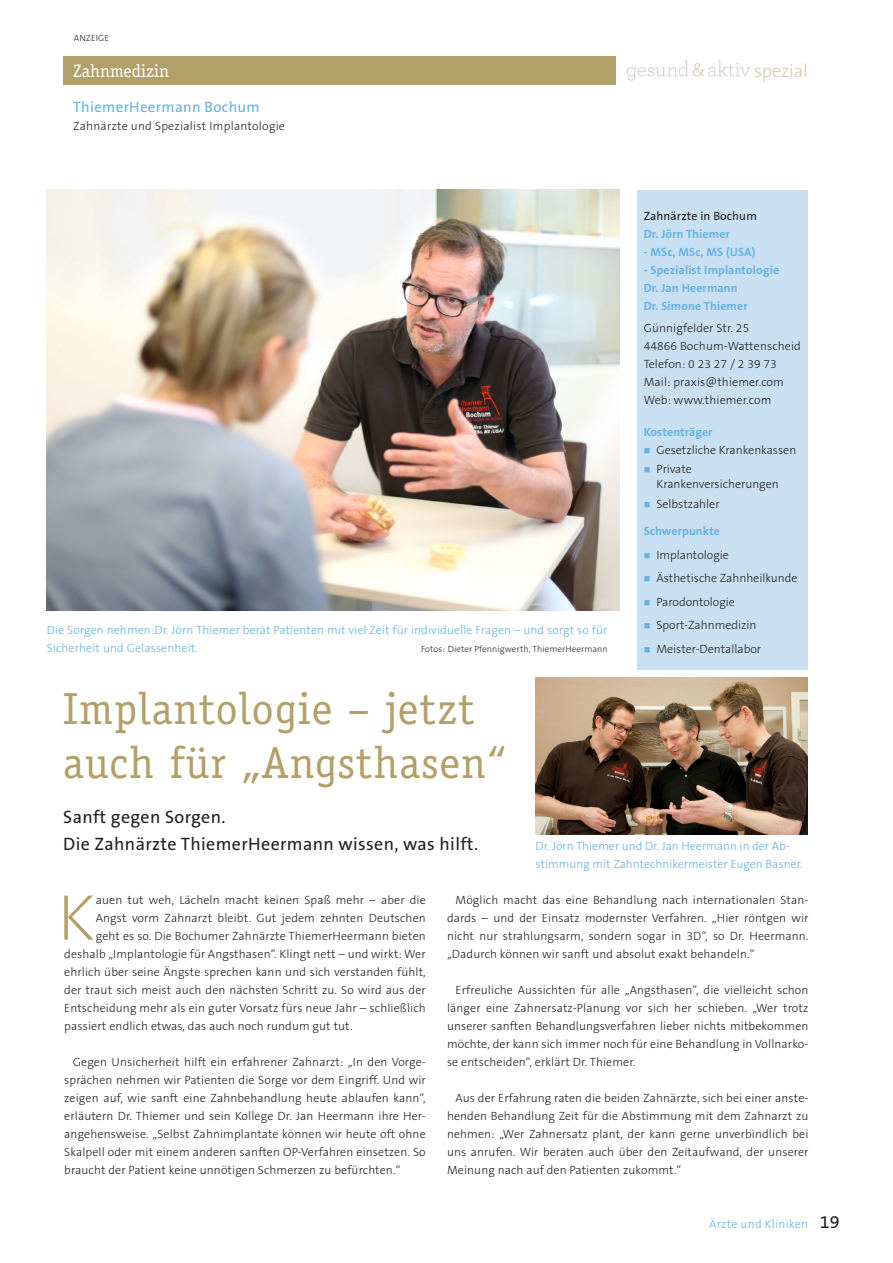
<style>
.page{position:relative;width:893px;height:1263px;background:#fff}
.page>*{position:absolute;margin:0;border:0;box-sizing:border-box;transform-origin:0 0}
.t1{font:200 65.4px "The Sans B2";color:#b39f68}
.t2{font:45px/54px "Officina Serif LT";letter-spacing:.02em;color:#b39f68}
.t3{font:300 18.6px "The Sans B3";letter-spacing:-.01em;color:#d7cbaa}
.t4{font:18px/27px "The Sans B5 Plain";letter-spacing:.02em;color:#231f20}
.t5{font:18px "Officina Serif LT";color:#fff}
.t6{font:15px "The Sans B5 Plain";letter-spacing:.02em;color:#67b1e2}
.t7{font:300 12px/18px "The Sans B3";letter-spacing:.01em;color:#231f20;text-align:justify}
.t8{font:300 12px/18px "The Sans B3";letter-spacing:.01em;color:#67b1e2}
.t9{font:700 12px/18px "The Sans B7";letter-spacing:.01em;color:#67b1e2}
.t10{font:12px "The Sans B5 Plain";letter-spacing:.01em;color:#231f20}
.t11{font:300 9px "The Sans B3";letter-spacing:.01em;color:#231f20}
.s1{font-family:"The Sans B5 Plain";font-weight:400;font-size:18px;color:#231f20}
</style>
<div class="page">
<svg style="left:627px;top:60px;width:123px;height:21px"></svg>
<img style="left:47px;top:190px;width:572px;height:420px">
<div style="left:63px;top:56px;width:553px;height:29px;background:#b39f68"></div>
<div style="left:637px;top:190px;width:170px;height:479px;background:#c9e0f3"></div>
<img style="left:535px;top:677px;width:273px;height:157px">
<p class="t11" style="left:74px;top:33px;width:37px">ANZEIGE</p>
<h3 class="t5" style="left:73px;top:60px;width:98px">Zahnmedizin</h3>
<p class="t6" style="left:73px;top:98px;width:188px">ThiemerHeermann Bochum</p>
<p class="t7" style="left:73px;top:117px;width:213px">Zahnärzte und Spezialist Implantologie</p>
<p class="t8" style="left:47px;top:621px;width:562px">Die Sorgen nehmen:Dr. Jörn Thiemer berät Patienten mit viel Zeit für individuelle Fragen – und sorgt so für<br>Sicherheit und Gelassenheit.</p>
<p class="t11" style="left:421px;top:644px;width:188px">Fotos: Dieter Pfennigwerth, ThiemerHeermann</p>
<h3 class="t3" style="left:754px;top:61px;width:55px">spezial</h3>
<p class="t10" style="left:644px;top:209px;width:115px">Zahnärzte in Bochum</p>
<p class="t9" style="left:644px;top:225px;width:88px">Dr. Jörn Thiemer</p>
<p class="t9" style="left:644px;top:243px;width:113px">- MSc, MSc, MS (USA)</p>
<p class="t9" style="left:644px;top:261px;width:137px">- Spezialist Implantologie<br>Dr. Jan Heermann<br>Dr. Simone Thiemer</p>
<p class="t7" style="left:644px;top:319px;width:159px;text-align:left">Günnigfelder Str. 25<br>44866 Bochum-Wattenscheid<br>Telefon: 0 23 27 / 2 39 73<br>Mail: praxis@thiemer.com<br>Web: www.thiemer.com</p>
<p class="t9" style="left:644px;top:423px;width:70px">Kostenträger</p>
<p class="t7" style="left:656px;top:440px;width:141px;line-height:19.2px">Gesetzliche Krankenkassen<br>Private</p>
<p class="t7" style="left:656px;top:474px;width:124px;line-height:19.8px">Krankenversicherungen<br>Selbstzahler</p>
<p class="t9" style="left:644px;top:523px;width:78px">Schwerpunkte</p>
<p class="t7" style="left:656px;top:543px;width:143px;line-height:23.5px;text-align:left">Implantologie<br>Ästhetische Zahnheilkunde<br>Parodontologie<br>Sport-Zahnmedizin<br>Meister-Dentallabor</p>
<h2 class="t2" style="left:63px;top:681px;width:445px">Implantologie – jetzt auch für „Angsthasen“</h2>
<h3 class="t4" style="left:63px;top:804px;width:416px">Sanft gegen Sorgen.<br>Die Zahnärzte ThiemerHeermann wissen, was hilft.</h3>
<p class="t8" style="left:535px;top:837px;width:268px">Dr. Jörn Thiemer und Dr. Jan Heermann in der Ab&shy;stimmung mit Zahntechnikermeister Eugen Basner.</p>
<h1 class="t1" style="left:58px;top:882px;width:39px">K</h1>
<p class="t7" style="left:96px;top:891px;width:331px">auen tut weh, Lächeln macht keinen Spaß mehr – aber die</p>
<p class="t7" style="left:96px;top:909px;width:331px">Angst vorm Zahnarzt bleibt. Gut jedem zehnten Deutschen</p>
<p class="t7" style="left:96px;top:927px;width:331px">geht es so. Die Bochumer Zahnärzte ThiemerHeermann bieten</p>
<p class="t7" style="left:64px;top:945px;width:363px">deshalb „Implantologie für Angsthasen“. Klingt nett – und wirkt: Wer</p>
<p class="t7" style="left:64px;top:963px;width:363px">ehrlich über seine Ängste sprechen kann und sich verstanden fühlt,</p>
<p class="t7" style="left:64px;top:981px;width:363px">der traut sich meist auch den nächsten Schritt zu. So wird aus der</p>
<p class="t7" style="left:64px;top:999px;width:363px">Entscheidung mehr als ein guter Vorsatz fürs neue Jahr – schließlich</p>
<p class="t7" style="left:64px;top:1017px;width:290px">passiert endlich etwas, das auch noch rundum gut tut.</p>
<p class="t7" style="left:64px;top:1053px;width:363px;text-indent:9px">Gegen Unsicherheit hilft ein erfahrener Zahnarzt: „In den Vorge&shy;sprächen nehmen wir Patienten die Sorge vor dem Eingriff. Und wir zeigen auf, wie sanft eine Zahnbehandlung heute ablaufen kann“, erläutern Dr. Thiemer und sein Kollege Dr. Jan Heermann ihre Her&shy;angehensweise. „Selbst Zahnimplantate können wir heute oft ohne Skalpell oder mit einem anderen sanften OP-Verfahren einsetzen. So braucht der Patient keine unnötigen Schmerzen zu befürchten.“</p>
<p class="t7" style="left:447px;top:891px;width:363px;text-indent:9px">Möglich macht das eine Behandlung nach internationalen Stan&shy;dards – und der Einsatz modernster Verfahren. „Hier röntgen wir nicht nur strahlungsarm, sondern sogar in 3D“, so Dr. Heermann. „Dadurch können wir sanft und absolut exakt behandeln.“</p>
<p class="t7" style="left:447px;top:981px;width:363px;text-indent:9px">Erfreuliche Aussichten für alle „Angsthasen“, die vielleicht schon länger eine Zahnersatz-Planung vor sich her schieben. „Wer trotz unserer sanften Behandlungsverfahren lieber nichts mitbekommen möchte, der kann sich immer noch für eine Behandlung in Vollnarko&shy;se entscheiden“, erklärt Dr. Thiemer.</p>
<p class="t7" style="left:447px;top:1089px;width:363px;text-indent:9px">Aus der Erfahrung raten die beiden Zahnärzte, sich bei einer anste&shy;henden Behandlung Zeit für die Abstimmung mit dem Zahnarzt zu nehmen: „Wer Zahnersatz plant, der kann gerne unverbindlich bei uns anrufen. Wir beraten auch über den Zeitaufwand, der unserer Meinung nach auf den Patienten zukommt.“</p>
<p class="t8" style="left:709px;top:1215px;width:132px">Ärzte und Kliniken <span class="s1">19</span></p>
</div>
